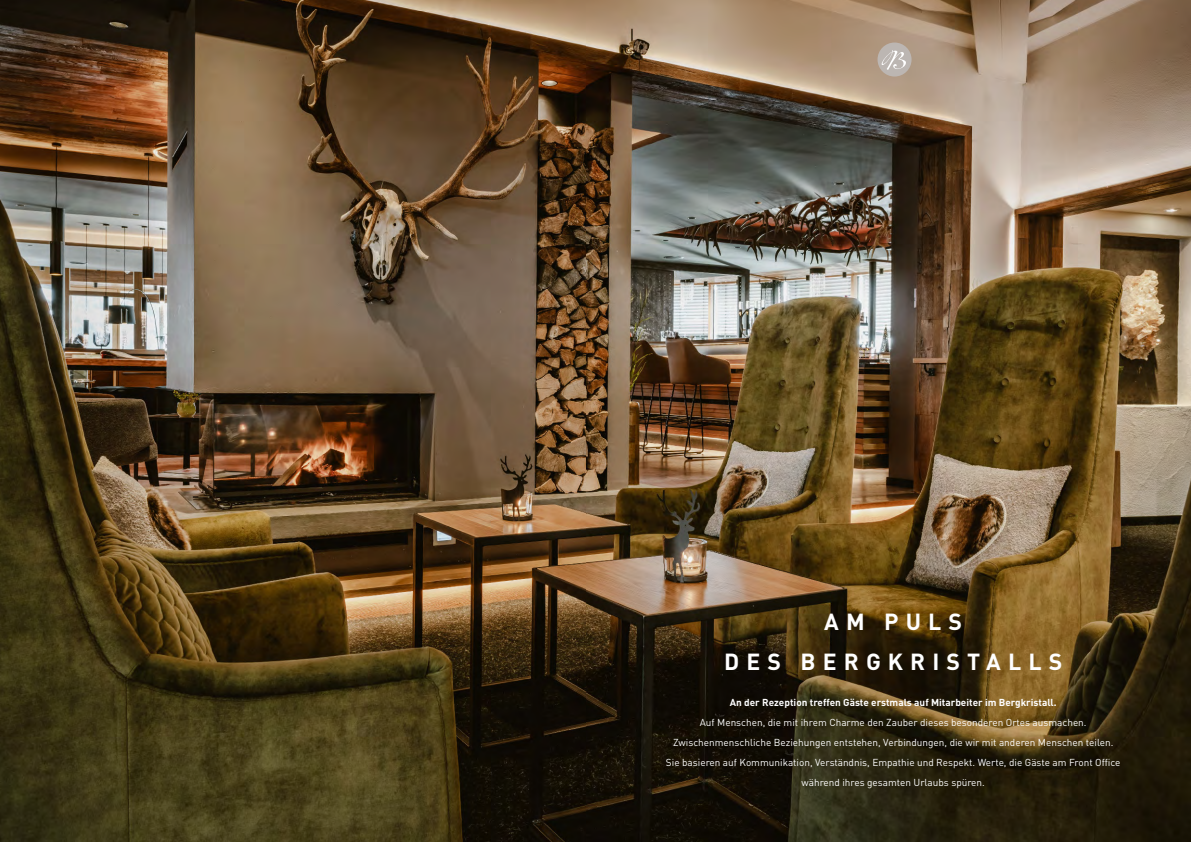
<style>
.page{position:relative;width:1191px;height:842px;background:#fff}
.page>*{position:absolute;margin:0;border:0;box-sizing:border-box;transform-origin:0 0}
.t1{font:700 23px/40px "DIN Pro";letter-spacing:.31em;color:#fff;text-align:center}
.t2{font:10px/20px "DIN Pro";color:#fff;text-align:center}
.t3{font:700 10px "DIN Pro";color:#fff}
</style>
<div class="page">
<img style="left:0;top:0;width:587px;height:842px">
<img style="left:587px;top:0;width:604px;height:842px">
<div style="left:877px;top:43px;width:34px;height:34px;background:#bcb6b2;border-radius:50%"></div>
<svg style="left:881px;top:50px;width:25px;height:20px"></svg>
<h1 class="t1" style="left:724px;top:601px;width:340px">AM PULS<br>DES BERGKRISTALLS</h1>
<p class="t3" style="left:730px;top:695px;width:328px">An der Rezeption treffen Gäste erstmals auf Mitarbeiter im Bergkristall.</p>
<p class="t2" style="left:666px;top:712px;width:456px">Auf Menschen, die mit ihrem Charme den Zauber dieses besonderen Ortes ausmachen.<br>Zwischenmenschliche Beziehungen entstehen, Verbindungen, die wir mit anderen Menschen teilen.<br>Sie basieren auf Kommunikation, Verständnis, Empathie und Respekt. Werte, die Gäste am Front Office während ihres gesamten Urlaubs spüren.</p>
</div>
